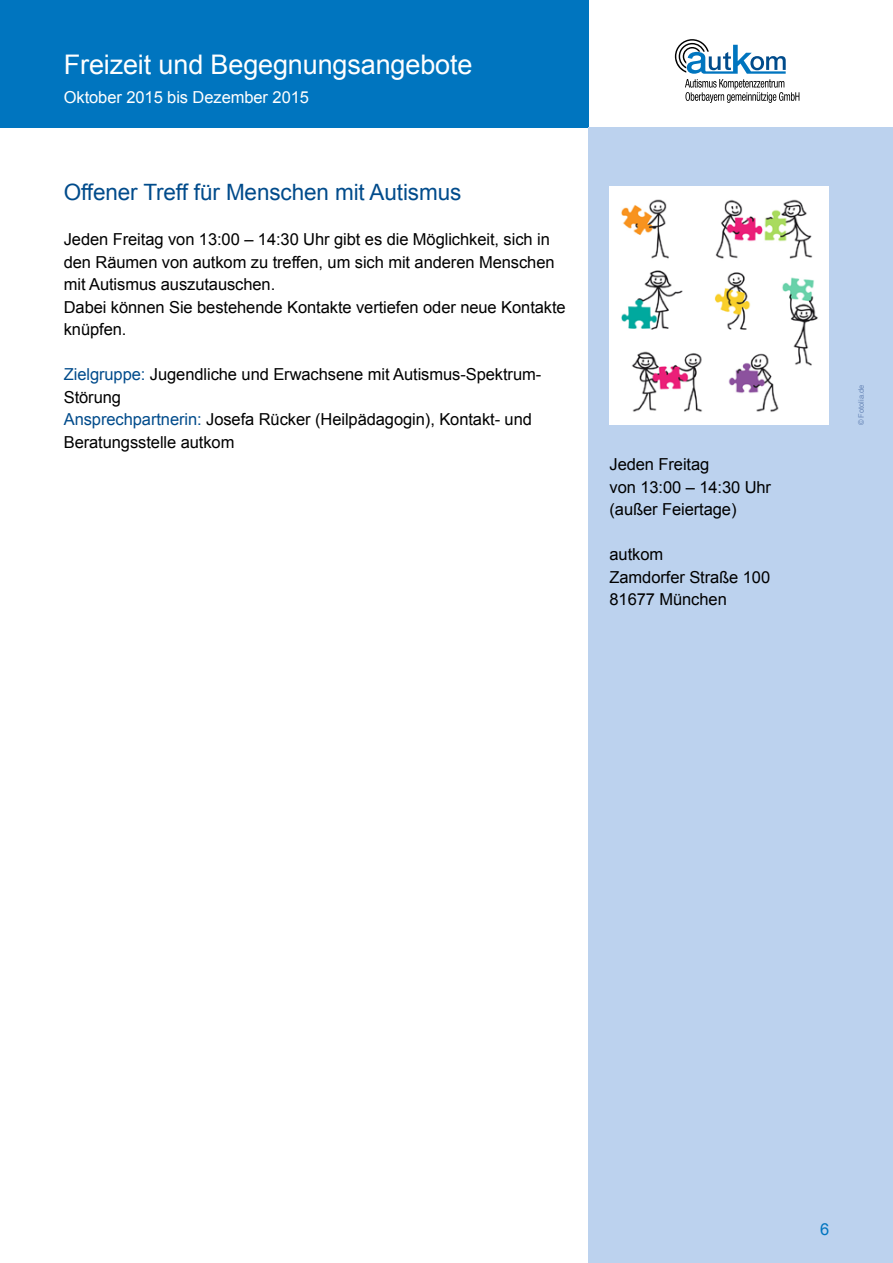
<style>
.page{position:relative;width:893px;height:1263px;background:#fff}
.page>*{position:absolute;margin:0;border:0;box-sizing:border-box;transform-origin:0 0}
.t1{font:27px "Arial";letter-spacing:-.005em;color:#fff}
.t2{font:22.5px "Arial";letter-spacing:-.005em;color:#004b8b}
.t3{font:16.5px/22.5px "Arial";letter-spacing:-.005em;color:#000}
.t4{font:16.5px "Arial";letter-spacing:-.005em;color:#fff}
.t5{font:16.5px "Arial";color:#0075bf}
.t6{font:7.5px "Arial";letter-spacing:-.005em;color:#6786b7}
.s1{color:#004b8b}
</style>
<div class="page">
<svg style="left:675px;top:39px;width:124px;height:64px"></svg>
<div style="left:0;top:0;width:588px;height:128px;background:#0075bf"></div>
<div style="left:588px;top:128px;width:305px;height:1135px;background:#bcd2ee"></div>
<div style="left:609px;top:187px;width:220px;height:238px;background:#fff"></div>
<img style="left:621px;top:199px;width:197px;height:213px">
<h1 class="t1" style="left:64px;top:47px;width:410px">Freizeit und Begegnungsangebote</h1>
<p class="t4" style="left:64px;top:86px;width:247px">Oktober 2015 bis Dezember 2015</p>
<h2 class="t2" style="left:64px;top:177px;width:399px">Offener Treff für Menschen mit Autismus</h2>
<p class="t3" style="left:64px;top:228px;width:503px">Jeden Freitag von 13:00 – 14:30 Uhr gibt es die Möglichkeit, sich in den Räumen von autkom zu treffen, um sich mit anderen Menschen mit Autismus auszutauschen.<br>Dabei können Sie bestehende Kontakte vertiefen oder neue Kontakte knüpfen.</p>
<p class="t3" style="left:64px;top:363px;width:479px"><span class="s1">Zielgruppe:</span> Jugendliche und Erwachsene mit Autismus-Spektrum-Störung<br><span class="s1">Ansprechpartnerin:</span> Josefa Rücker (Heilpädagogin), Kontakt- und Beratungsstelle autkom</p>
<p class="t3" style="left:609px;top:453px;width:163px">Jeden Freitag<br>von 13:00 – 14:30 Uhr (außer Feiertage)</p>
<p class="t3" style="left:609px;top:543px;width:162px">autkom<br>Zamdorfer Straße 100<br>81677 München</p>
<p class="t6" style="left:856px;top:425px;width:42px;rotate:-90deg">© Fotolia.de</p>
<p class="t5" style="left:820px;top:1218px;width:11px">6</p>
</div>
